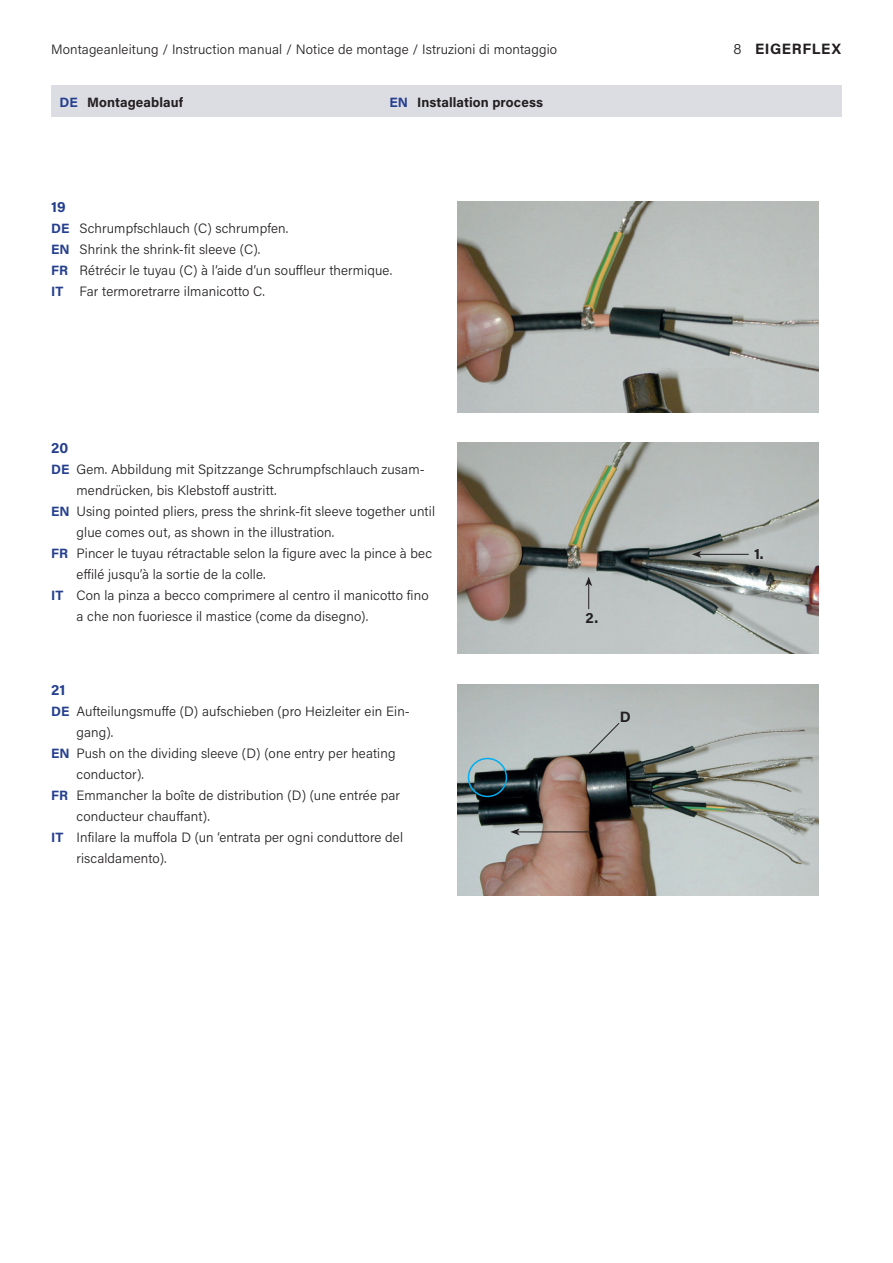
<style>
.page{position:relative;width:893px;height:1263px;background:#fff}
.page>*{position:absolute;margin:0;border:0;box-sizing:border-box;transform-origin:0 0}
.t1{font:700 15px "Acumin Pro";letter-spacing:.04em;color:#231f20}
.t2{font:700 15px "Acumin Pro";color:#253f8e}
.t3{font:300 13.5px/21px "Acumin Pro";letter-spacing:.01em;color:#231f20}
.t4{font:700 13.5px "Acumin Pro";letter-spacing:.01em;color:#231f20}
.s1{font-weight:300}
.s2{color:#253f8e}
.s3{font-weight:700;color:#253f8e}
</style>
<div class="page">
<div style="left:51px;top:86px;width:791px;height:31px;background:#dcdce3"></div>
<img style="left:457px;top:202px;width:362px;height:210px">
<img style="left:458px;top:443px;width:360px;height:210px">
<svg style="left:585px;top:577px;width:7px;height:32px"></svg>
<hr style="left:699px;top:554px;width:50px;height:1px;background:#231f20">
<svg style="left:692px;top:551px;width:9px;height:7px"></svg>
<img style="left:457px;top:685px;width:362px;height:210px">
<div style="left:468px;top:758px;width:39px;height:39px;border:2px solid #00aeef;border-radius:50%"></div>
<hr style="left:517px;top:831px;width:75px;height:1px;background:#231f20">
<svg style="left:510px;top:828px;width:10px;height:7px"></svg>
<svg style="left:588px;top:722px;width:32px;height:32px"></svg>
<p class="t3" style="left:51px;top:38px;width:508px">Montageanleitung / Instruction manual / Notice de montage / Istruzioni di montaggio</p>
<p class="t1" style="left:734px;top:38px;width:109px"><span class="s1">8</span> EIGERFLEX</p>
<p class="t4" style="left:60px;top:92px;width:125px"><span class="s2">DE</span> Montageablauf</p>
<p class="t4" style="left:390px;top:92px;width:155px"><span class="s2">EN</span> Installation process</p>
<p class="t2" style="left:51px;top:196px;width:16px">19</p>
<p class="t3" style="left:51px;top:217px;width:343px"><span class="s3">DE</span> Schrumpfschlauch (C) schrumpfen.<br><span class="s3">EN</span> Shrink the shrink-fit sleeve (C).<br><span class="s3">FR</span> Rétrécir le tuyau (C) à l’aide d’un souffleur thermique.<br><span class="s3">IT</span> Far termoretrarre ilmanicotto C.</p>
<p class="t2" style="left:51px;top:437px;width:19px">20</p>
<p class="t3" style="left:51px;top:458px;width:375px"><span class="s3">DE</span> Gem. Abbildung mit Spitzzange Schrumpfschlauch zusam-</p>
<p class="t3" style="left:77px;top:479px;width:202px">mendrücken, bis Klebstoff austritt.</p>
<p class="t3" style="left:51px;top:500px;width:386px"><span class="s3">EN</span> Using pointed pliers, press the shrink-fit sleeve together until</p>
<p class="t3" style="left:77px;top:521px;width:259px">glue comes out, as shown in the illustration.</p>
<p class="t3" style="left:51px;top:542px;width:382px"><span class="s3">FR</span> Pincer le tuyau rétractable selon la figure avec la pince à bec</p>
<p class="t3" style="left:77px;top:563px;width:191px">effilé jusqu’à la sortie de la colle.</p>
<p class="t3" style="left:51px;top:584px;width:379px"><span class="s3">IT</span> Con la pinza a becco comprimere al centro il manicotto fino</p>
<p class="t3" style="left:77px;top:605px;width:293px">a che non fuoriesce il mastice (come da disegno).</p>
<p class="t2" style="left:51px;top:679px;width:16px">21</p>
<p class="t3" style="left:51px;top:700px;width:360px"><span class="s3">DE</span> Aufteilungsmuffe (D) aufschieben (pro Heizleiter ein Ein-</p>
<p class="t3" style="left:77px;top:721px;width:38px">gang).</p>
<p class="t3" style="left:51px;top:742px;width:346px"><span class="s3">EN</span> Push on the dividing sleeve (D) (one entry per heating</p>
<p class="t3" style="left:77px;top:763px;width:69px">conductor).</p>
<p class="t3" style="left:51px;top:784px;width:351px"><span class="s3">FR</span> Emmancher la boîte de distribution (D) (une entrée par</p>
<p class="t3" style="left:77px;top:805px;width:135px">conducteur chauffant).</p>
<p class="t3" style="left:51px;top:826px;width:354px"><span class="s3">IT</span> Infilare la muffola D (un ‘entrata per ogni conduttore del</p>
<p class="t3" style="left:77px;top:847px;width:92px">riscaldamento).</p>
<p class="t1" style="left:585px;top:607px;width:14px">2.</p>
<p class="t1" style="left:620px;top:706px;width:13px">D</p>
<p class="t1" style="left:754px;top:543px;width:11px">1.</p>
</div>
